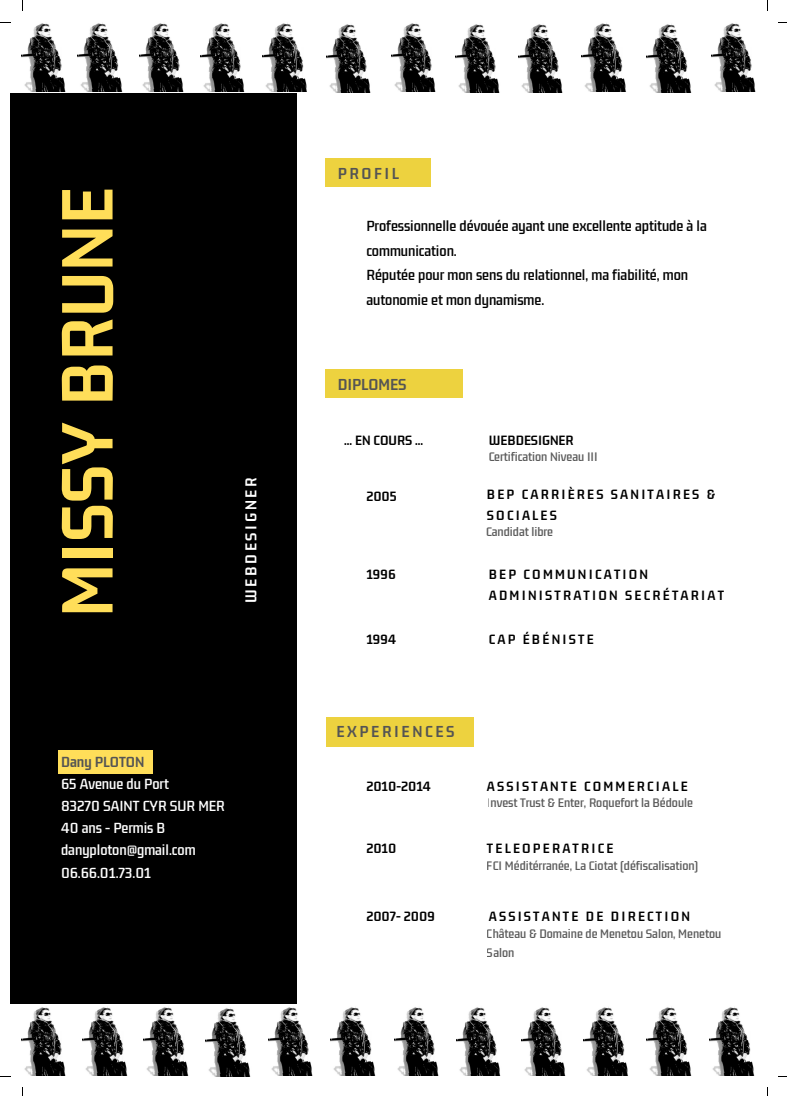
<style>
.page{position:relative;width:787px;height:1096px;background:#fff}
.page>*{position:absolute;margin:0;border:0;box-sizing:border-box;transform-origin:0 0}
.t1{font:700 81.25px "Gemunu Libre";color:#ffde59}
.t2{font:700 17.62px "Gemunu Libre";letter-spacing:.15em;color:#545454}
.t3{font:700 17.62px "Gemunu Libre";color:#545454}
.t4{font:700 17.5px "Gemunu Libre";letter-spacing:.15em;color:#fff}
.t5{font:600 16.25px/24.6px "Gemunu Libre";color:#000}
.t6{font:600 16.25px/22.1px "Gemunu Libre";color:#fff}
.t7{font:700 16.25px "Gemunu Libre";color:#545454}
.t8{font:700 15px/21px "Gemunu Libre";letter-spacing:.15em;color:#000}
.t9{font:700 15px "Gemunu Libre";color:#000}
.t10{font:600 13.75px/19.1px "Gemunu Libre";color:#000}
</style>
<div class="page">
<div style="left:10px;top:75px;width:690px;height:964px;background:#000"></div>
<div style="left:10px;top:15px;width:318px;height:77px;background:#fff"></div>
<div style="left:10px;top:1003px;width:287px;height:75px;background:#fff"></div>
<div style="left:298px;top:92px;width:480px;height:994px;background:#fff"></div>
<div style="left:325px;top:369px;width:137px;height:28px;background:#edd23f"></div>
<div style="left:326px;top:717px;width:147px;height:29px;background:#edd23f"></div>
<div style="left:325px;top:159px;width:105px;height:28px;background:#edd23f"></div>
<div style="left:58px;top:750px;width:95px;height:23px;background:#ffde59"></div>
<img style="left:21px;top:23px;width:101px;height:68px">
<img style="left:139px;top:23px;width:45px;height:68px">
<img style="left:200px;top:23px;width:45px;height:69px">
<img style="left:263px;top:23px;width:44px;height:69px">
<img style="left:711px;top:23px;width:45px;height:68px">
<img style="left:83px;top:1003px;width:55px;height:72px">
<img style="left:144px;top:1003px;width:55px;height:72px">
<img style="left:206px;top:1008px;width:44px;height:67px">
<img style="left:268px;top:1003px;width:45px;height:72px">
<img style="left:331px;top:1007px;width:44px;height:68px">
<img style="left:394px;top:1007px;width:45px;height:68px">
<img style="left:456px;top:1007px;width:44px;height:68px">
<img style="left:521px;top:1007px;width:44px;height:68px">
<img style="left:584px;top:1007px;width:44px;height:68px">
<img style="left:647px;top:1007px;width:44px;height:68px">
<img style="left:22px;top:1003px;width:55px;height:72px">
<img style="left:710px;top:1007px;width:44px;height:68px">
<div style="left:307px;top:70px;width:403px;height:38px;background:#fff"></div>
<img style="left:455px;top:24px;width:45px;height:68px">
<img style="left:391px;top:23px;width:45px;height:68px">
<img style="left:518px;top:24px;width:45px;height:68px">
<img style="left:582px;top:23px;width:44px;height:69px">
<img style="left:647px;top:24px;width:44px;height:68px">
<img style="left:326px;top:24px;width:45px;height:68px">
<h1 class="t1" style="left:46px;top:617px;width:431px;rotate:-90deg">MISSY BRUNE</h1>
<p class="t4" style="left:242px;top:603px;width:127px;rotate:-90deg">WEBDESIGNER</p>
<p class="t7" style="left:61px;top:754px;width:85px">Dany PLOTON</p>
<p class="t6" style="left:61px;top:773px;width:165px">65 Avenue du Port<br>83270 SAINT CYR SUR MER<br>40 ans - Permis B danyploton@gmail.com<br>06.66.01.73.01</p>
<p class="t2" style="left:338px;top:164px;width:63px">PROFIL</p>
<p class="t5" style="left:366px;top:214px;width:342px">Professionnelle dévouée ayant une excellente aptitude à la communication.<br>Réputée pour mon sens du relationnel, ma fiabilité, mon autonomie et mon dynamisme.</p>
<p class="t3" style="left:338px;top:375px;width:70px">DIPLOMES</p>
<p class="t8" style="left:344px;top:430px;width:80px">... EN COURS ...</p>
<p class="t8" style="left:366px;top:486px;width:32px">2005</p>
<p class="t9" style="left:489px;top:432px;width:86px">WEBDESIGNER</p>
<p class="t10" style="left:488px;top:448px;width:111px">Certification Niveau III</p>
<p class="t8" style="left:487px;top:484px;width:230px">BEP CARRIÈRES SANITAIRES &amp;<br>SOCIALES</p>
<p class="t10" style="left:486px;top:523px;width:69px">Candidat libre</p>
<p class="t8" style="left:366px;top:564px;width:31px">1996</p>
<p class="t8" style="left:489px;top:564px;width:237px">BEP COMMUNICATION<br>ADMINISTRATION SECRÉTARIAT</p>
<p class="t8" style="left:366px;top:629px;width:31px">1994</p>
<p class="t8" style="left:489px;top:629px;width:106px">CAP ÉBÉNISTE</p>
<p class="t2" style="left:336px;top:722px;width:120px">EXPERIENCES</p>
<p class="t9" style="left:366px;top:778px;width:66px">2010-2014</p>
<p class="t8" style="left:487px;top:775px;width:202px">ASSISTANTE COMMERCIALE</p>
<p class="t8" style="left:366px;top:838px;width:32px">2010</p>
<p class="t9" style="left:366px;top:908px;width:70px">2007- 2009</p>
<p class="t10" style="left:487px;top:793px;width:207px">Invest Trust &amp; Enter, Roquefort la Bédoule</p>
<p class="t8" style="left:487px;top:838px;width:128px">TELEOPERATRICE</p>
<p class="t10" style="left:487px;top:856px;width:213px">FCI Méditérranée, La Ciotat (défiscalisation)</p>
<p class="t8" style="left:489px;top:906px;width:203px">ASSISTANTE DE DIRECTION</p>
<p class="t10" style="left:487px;top:924px;width:236px">Château &amp; Domaine de Menetou Salon, Menetou<br>Salon</p>
</div>
